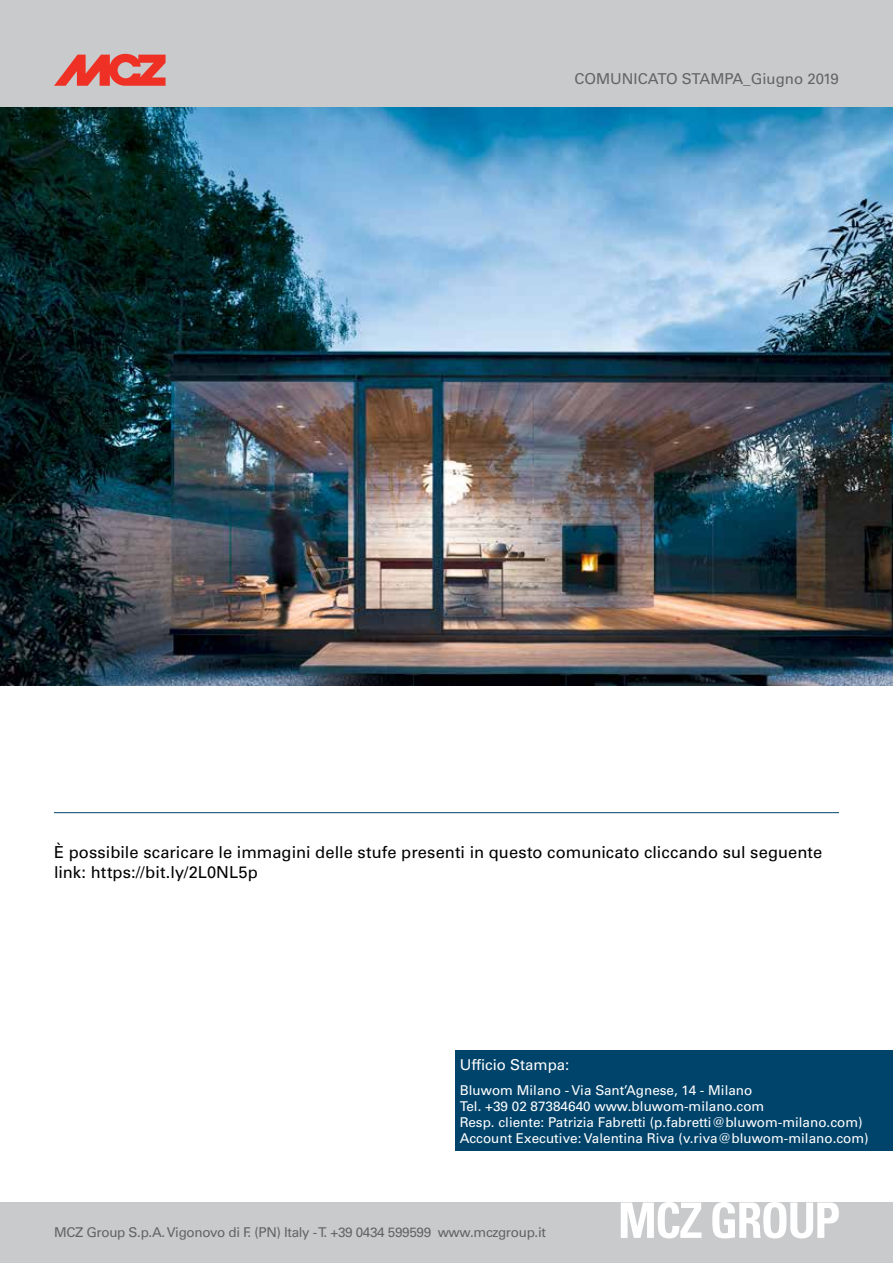
<style>
.page{position:relative;width:893px;height:1263px;background:#fff}
.page>*{position:absolute;margin:0;border:0;box-sizing:border-box;transform-origin:0 0}
.t1{font:16.5px/19.8px "Univers";letter-spacing:.005em;color:#000}
.t2{font:15px "Univers";color:#636466}
.t3{font:15px "Univers";color:#fff}
.t4{font:13.5px/16.2px "Univers";color:#fff}
.t5{font:13.5px "Univers";letter-spacing:-.025em;color:#636466}
</style>
<div class="page">
<div style="left:0;top:1202px;width:893px;height:61px;background:#c9cacc"></div>
<svg style="left:621px;top:1202px;width:80px;height:36px"></svg>
<svg style="left:712px;top:1202px;width:127px;height:36px"></svg>
<div style="left:0;top:0;width:893px;height:108px;background:#c9cacc"></div>
<svg style="left:54px;top:54px;width:112px;height:32px"></svg>
<hr style="left:54px;top:812px;width:785px;height:1px;background:#00446b">
<div style="left:455px;top:1050px;width:438px;height:101px;background:#00446b"></div>
<img style="left:0;top:107px;width:893px;height:578px">
<p class="t2" style="left:574px;top:69px;width:266px">COMUNICATO STAMPA_Giugno 2019</p>
<p class="t1" style="left:54px;top:843px;width:770px">È possibile scaricare le immagini delle stufe presenti in questo comunicato cliccando sul seguente link: https://bit.ly/2L0NL5p</p>
<p class="t3" style="left:460px;top:1055px;width:111px">Ufficio Stampa:</p>
<p class="t4" style="left:460px;top:1082px;width:410px">Bluwom Milano - Via Sant’Agnese, 14 - Milano<br>Tel. +39 02 87384640 www.bluwom-milano.com<br>Resp. cliente: Patrizia Fabretti (p.fabretti@bluwom-milano.com)<br>Account Executive: Valentina Riva (v.riva@bluwom-milano.com)</p>
<p class="t5" style="left:54px;top:1224px;width:493px">MCZ Group S.p.A. Vigonovo di F. (PN) Italy - T. +39 0434 599599 www.mczgroup.it</p>
</div>
